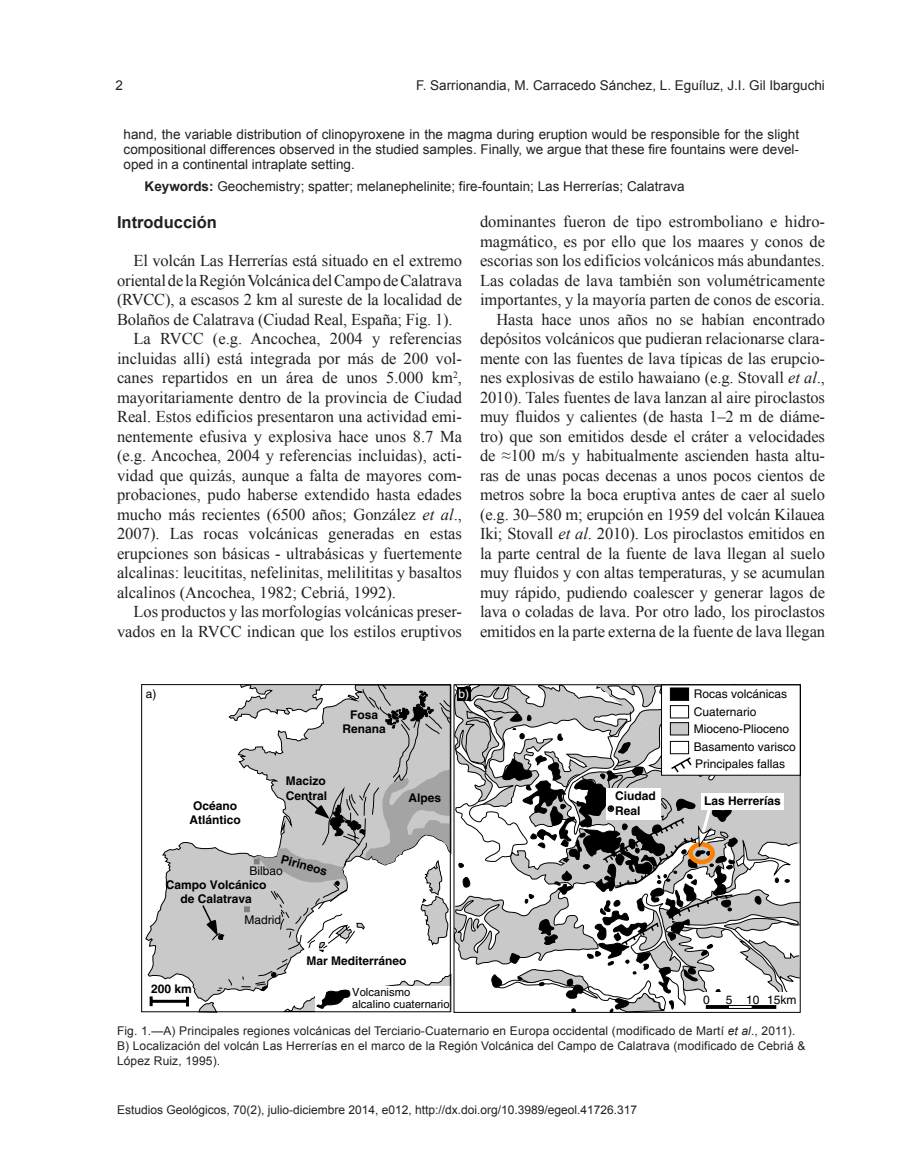
<style>
.page{position:relative;width:915px;height:1170px;background:#fff}
.page>*{position:absolute;margin:0;border:0;box-sizing:border-box;transform-origin:0 0}
.Text{font:16.5px/19.5px "Times New Roman";color:#231f20;text-align:justify}
._1_hd{font:700 16.5px "Arial";color:#231f20}
.Abstract_text{font:13.5px/15px "Arial";color:#231f20;text-align:justify}
.Keyword{font:13.5px "Arial";color:#231f20}
.LRH{font:13.5px "Arial";color:#231f20}
.Fig_Leg{font:12px/15px "Arial";letter-spacing:.01em;color:#231f20}
.t1{font:700 12px/14.4px "Helvetica";color:#000;text-align:center}
.t2{font:12px/17.4px "Helvetica";color:#000}
.Footer-L{font:12px "Arial";color:#231f20}
.t3{font:12px "Helvetica";color:#fff}
.t4{font:11.25px/12.1px "Helvetica";color:#000}
.s1{font-weight:700}
.s2{font-style:italic}
</style>
<div class="page">
<svg style="left:145px;top:842px;width:53px;height:160px"></svg>
<hr style="left:151px;top:1000px;width:36px;height:3px;background:#000">
<svg style="left:186px;top:997px;width:3px;height:10px"></svg>
<svg style="left:150px;top:996px;width:3px;height:10px"></svg>
<svg style="left:198px;top:684px;width:603px;height:329px"></svg>
<div style="left:457px;top:688px;width:13px;height:13px;background:#000"></div>
<p class="LRH" style="left:116px;top:77px;width:9px">2</p>
<p class="LRH" style="left:416px;top:77px;width:410px">F. Sarrionandia, M. Carracedo Sánchez, L. Eguíluz, J.I. Gil Ibarguchi</p>
<p class="Abstract_text" style="left:124px;top:127px;width:677px">hand, the variable distribution of clinopyroxene in the magma during eruption would be responsible for the slight compositional differences observed in the studied samples. Finally, we argue that these fire fountains were devel&shy;oped in a continental intraplate setting.</p>
<p class="Keyword" style="left:145px;top:178px;width:542px"><span class="s1">Keywords:</span> Geochemistry; spatter; melanephelinite; fire-fountain; Las Herrerías; Calatrava</p>
<p class="_1_hd" style="left:117px;top:211px;width:101px">Introducción</p>
<p class="Text" style="left:117px;top:251px;width:347px;text-indent:16px">El volcán Las Herrerías está situado en el extremo oriental de la Región Volcánica del Campo de Calatrava (RVCC), a escasos 2 km al sureste de la localidad de Bolaños de Calatrava (Ciudad Real, España; Fig. 1).</p>
<p class="Text" style="left:117px;top:329px;width:347px;text-indent:16px">La RVCC (e.g. Ancochea, 2004 y referencias incluidas allí) está integrada por más de 200 vol&shy;canes repartidos en un área de unos 5.000 km<sup>2</sup>, mayoritariamente dentro de la provincia de Ciudad Real. Estos edificios presentaron una actividad emi&shy;nentemente efusiva y explosiva hace unos 8.7 Ma (e.g. Ancochea, 2004 y referencias incluidas), acti&shy;vidad que quizás, aunque a falta de mayores com&shy;probaciones, pudo haberse extendido hasta edades mucho más recientes (6500 años; González <span class="s2">et al</span>., 2007). Las rocas volcánicas generadas en estas erupciones son básicas - ultrabásicas y fuertemente alcalinas: leucititas, nefelinitas, melilititas y basaltos alcalinos (Ancochea, 1982; Cebriá, 1992).</p>
<p class="Text" style="left:117px;top:602px;width:347px;text-align:right">Los productos y las morfologías volcánicas preser&shy;vados en la RVCC indican que los estilos eruptivos</p>
<p class="Text" style="left:480px;top:212px;width:347px">dominantes fueron de tipo estromboliano e hidro&shy;magmático, es por ello que los maares y conos de escorias son los edificios volcánicos más abundantes.<br>Las coladas de lava también son volumétricamente importantes, y la mayoría parten de conos de escoria.</p>
<p class="Text" style="left:480px;top:309px;width:347px;text-indent:17px">Hasta hace unos años no se habían encontrado depósitos volcánicos que pudieran relacionarse clara&shy;mente con las fuentes de lava típicas de las erupcio&shy;nes explosivas de estilo hawaiano (e.g. Stovall <span class="s2">et al</span>., 2010). Tales fuentes de lava lanzan al aire piroclastos muy fluidos y calientes (de hasta 1–2 m de diáme&shy;tro) que son emitidos desde el cráter a velocidades de ≈100 m/s y habitualmente ascienden hasta altu&shy;ras de unas pocas decenas a unos pocos cientos de metros sobre la boca eruptiva antes de caer al suelo (e.g. 30–580 m; erupción en 1959 del volcán Kilauea Iki; Stovall <span class="s2">et al</span>. 2010). Los piroclastos emitidos en la parte central de la fuente de lava llegan al suelo muy fluidos y con altas temperaturas, y se acumulan muy rápido, pudiendo coalescer y generar lagos de lava o coladas de lava. Por otro lado, los piroclastos emitidos en la parte externa de la fuente de lava llegan</p>
<p class="t3" style="left:459px;top:687px;width:12px">b)</p>
<p class="t2" style="left:146px;top:685px;width:12px">a)</p>
<p class="t2" style="left:694px;top:685px;width:97px">Rocas volcánicas<br>Cuaternario<br>Mioceno-Plioceno</p>
<p class="t2" style="left:694px;top:739px;width:104px;line-height:16.6px">Basamento varisco<br>Principales fallas</p>
<p class="t1" style="left:343px;top:707px;width:45px">Fosa<br>Renana</p>
<p class="t1" style="left:190px;top:798px;width:53px">Océano<br>Atlántico</p>
<p class="t1" style="left:286px;top:774px;width:43px;text-align:left">Macizo<br>Central</p>
<p class="t1" style="left:283px;top:852px;width:49px;rotate:15deg">Pirineos</p>
<p class="t2" style="left:250px;top:862px;width:35px">Bilbao</p>
<p class="t1" style="left:166px;top:877px;width:102px">Campo Volcánico de Calatrava</p>
<p class="t2" style="left:244px;top:911px;width:38px">Madrid</p>
<p class="t1" style="left:409px;top:790px;width:34px">Alpes</p>
<p class="t1" style="left:307px;top:953px;width:102px">Mar Mediterráneo</p>
<p class="t1" style="left:151px;top:981px;width:42px">200 km</p>
<p class="t4" style="left:352px;top:986px;width:99px">Volcanismo alcalino cuaternario</p>
<p class="t1" style="left:615px;top:789px;width:42px;text-align:left">Ciudad<br>Real</p>
<p class="t1" style="left:704px;top:794px;width:78px">Las Herrerías</p>
<p class="t2" style="left:703px;top:991px;width:8px">0</p>
<p class="t2" style="left:726px;top:991px;width:72px">5 10 15km</p>
<p class="Fig_Leg" style="left:117px;top:1023px;width:690px">Fig. 1.—A) Principales regiones volcánicas del Terciario-Cuaternario en Europa occidental (modificado de Martí <span class="s2">et al</span>., 2011).<br>B) Localización del volcán Las Herrerías en el marco de la Región Volcánica del Campo de Calatrava (modificado de Cebriá &amp;<br>López Ruiz, 1995).</p>
<p class="Footer-L" style="left:117px;top:1102px;width:522px">Estudios Geológicos, 70(2), julio-diciembre 2014, e012, http://dx.doi.org/10.3989/egeol.41726.317</p>
</div>
